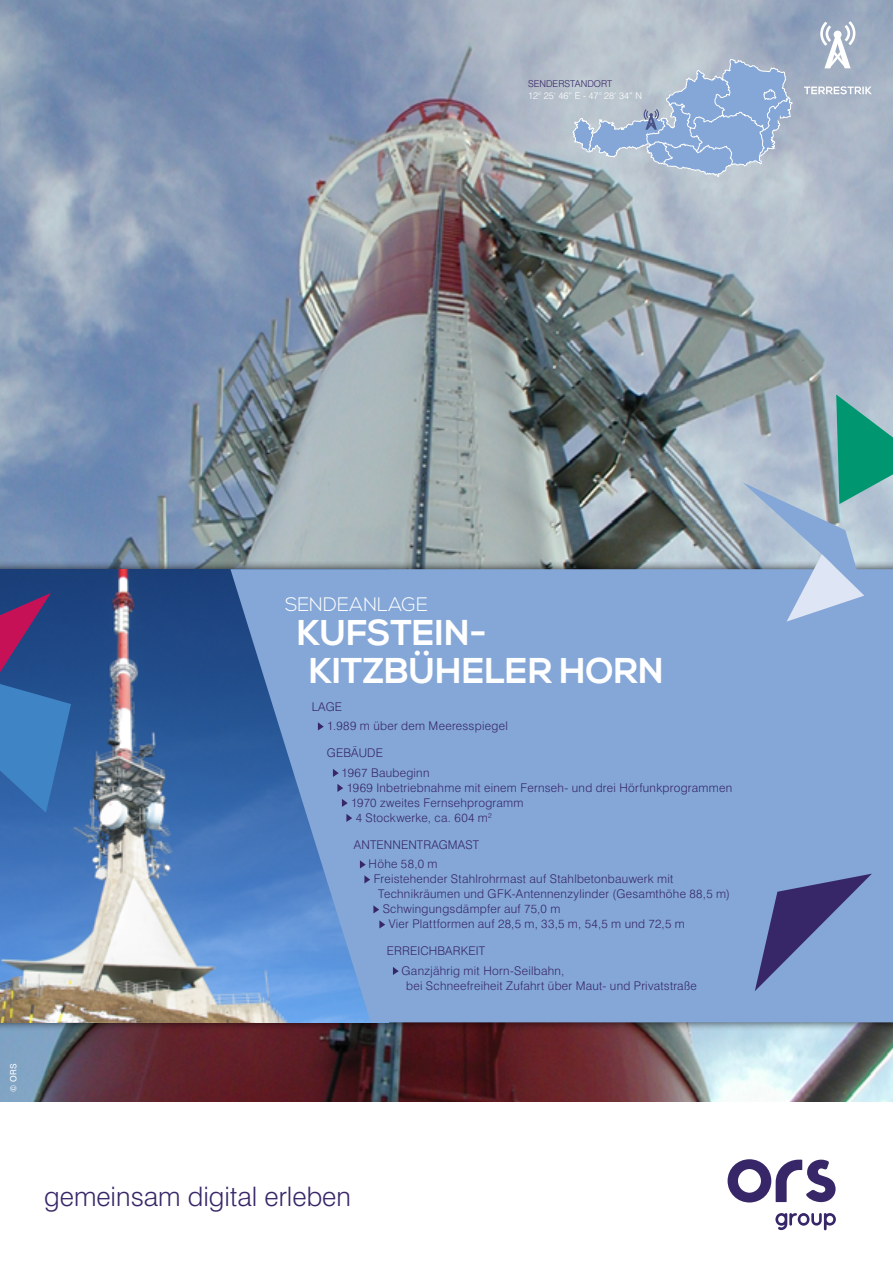
<style>
.page{position:relative;width:893px;height:1263px;background:#fff}
.page>*{position:absolute;margin:0;border:0;box-sizing:border-box;transform-origin:0 0}
.t1{font:700 35.85px/37.5px "Nexa";color:#fff}
.t2{font:300 26.85px "Swiss 721 BT";color:#382768}
.t3{font:300 19.5px "Nexa";letter-spacing:.01em;color:#fff}
.t4{font:300 12px/19.5px "Swiss 721 BT";letter-spacing:.025em;color:#382768}
.t5{font:300 9.45px "Swiss 721 BT";color:#fff}
.t6{font:300 9.45px "Swiss 721 BT";color:#382768}
.t7{font:8.55px "Swiss 721 BT";color:#fff}
</style>
<div class="page">
<svg style="left:728px;top:1159px;width:108px;height:71px"></svg>
<img style="left:0;top:0;width:893px;height:1101px">
<div style="left:0;top:561px;width:893px;height:470px;background:#000;opacity:.7"></div>
<img style="left:0;top:569px;width:230px;height:453px">
<svg style="left:230px;top:569px;width:663px;height:453px;background:#7da2d5"></svg>
<svg style="left:318px;top:722px;width:6px;height:8px"></svg>
<svg style="left:333px;top:769px;width:6px;height:8px"></svg>
<svg style="left:337px;top:784px;width:6px;height:8px"></svg>
<svg style="left:342px;top:799px;width:6px;height:8px"></svg>
<svg style="left:346px;top:814px;width:6px;height:8px"></svg>
<svg style="left:360px;top:860px;width:6px;height:8px"></svg>
<svg style="left:364px;top:875px;width:6px;height:8px"></svg>
<svg style="left:373px;top:905px;width:6px;height:8px"></svg>
<svg style="left:379px;top:920px;width:6px;height:8px"></svg>
<svg style="left:393px;top:967px;width:6px;height:8px"></svg>
<svg style="left:0;top:593px;width:51px;height:79px;background:#5a3373"></svg>
<svg style="left:0;top:684px;width:71px;height:129px;background:#3877b8"></svg>
<svg style="left:755px;top:874px;width:117px;height:117px;background:#6b7cb3"></svg>
<svg style="left:572px;top:59px;width:221px;height:118px;background:#a3b8d3"></svg>
<svg style="left:743px;top:394px;width:150px;height:228px;background:#8fb3c3"></svg>
<svg style="left:820px;top:21px;width:35px;height:49px"></svg>
<svg style="left:804px;top:86px;width:68px;height:8px"></svg>
<p class="t6" style="left:528px;top:78px;width:86px">SENDERSTANDORT</p>
<p class="t5" style="left:528px;top:90px;width:116px">12° 25‘ 46“ E - 47° 28‘ 34“ N</p>
<p class="t7" style="left:8px;top:1091px;width:29px;rotate:-90deg">© ORS</p>
<h3 class="t3" style="left:285px;top:593px;width:145px">SENDEANLAGE</h3>
<h1 class="t1" style="left:309px;top:615px;width:356px;text-indent:-12px">KUFSTEIN-<br>KITZBÜHELER HORN</h1>
<p class="t4" style="left:327px;top:697px;width:182px;text-indent:-15px">LAGE<br>1.989 m über dem Meeresspiegel</p>
<p class="t4" style="left:342px;top:743px;width:89px;text-indent:-15px">GEBÄUDE<br>1967 Baubeginn</p>
<p class="t4" style="left:347px;top:778px;width:387px">1969 Inbetriebnahme mit einem Fernseh- und drei Hörfunkprogrammen</p>
<p class="t4" style="left:351px;top:793px;width:174px">1970 zweites Fernsehprogramm</p>
<p class="t4" style="left:356px;top:808px;width:138px">4 Stockwerke, ca. 604 m<sup>2</sup></p>
<p class="t4" style="left:369px;top:835px;width:112px;text-indent:-15px">ANTENNENTRAGMAST<br>Höhe 58,0 m</p>
<p class="t4" style="left:374px;top:869px;width:301px">Freistehender Stahlrohrmast auf Stahlbetonbauwerk mit</p>
<p class="t4" style="left:378px;top:884px;width:353px">Technikräumen und GFK-Antennenzylinder (Gesamthöhe 88,5 m)</p>
<p class="t4" style="left:383px;top:899px;width:179px">Schwingungsdämpfer auf 75,0 m</p>
<p class="t4" style="left:389px;top:914px;width:298px">Vier Plattformen auf 28,5 m, 33,5 m, 54,5 m und 72,5 m</p>
<p class="t4" style="left:402px;top:941px;width:164px;text-indent:-15px">ERREICHBARKEIT<br>Ganzjährig mit Horn-Seilbahn,</p>
<p class="t4" style="left:406px;top:976px;width:292px">bei Schneefreiheit Zufahrt über Maut- und Privatstraße</p>
<h2 class="t2" style="left:44px;top:1180px;width:308px">gemeinsam digital erleben</h2>
</div>
